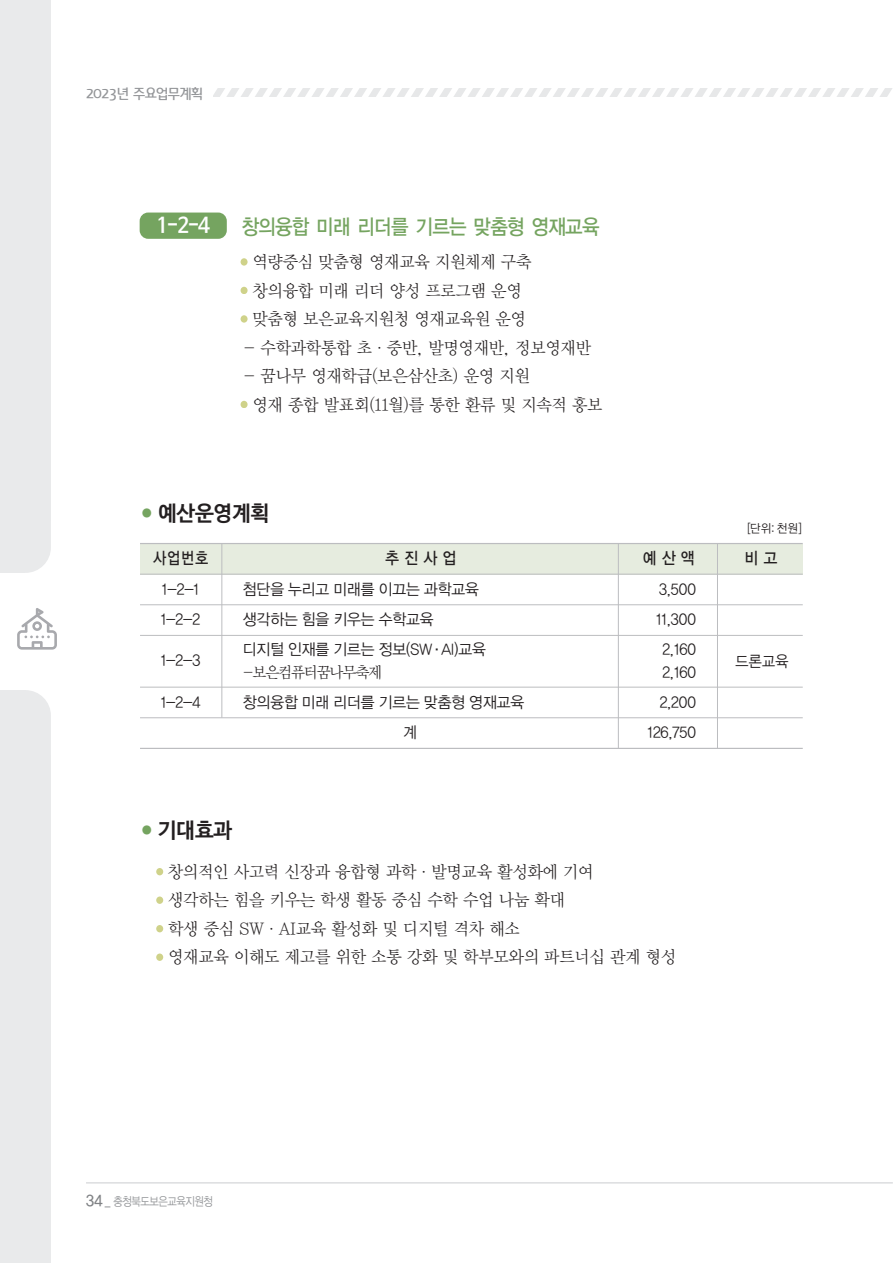
<style>
.page{position:relative;width:893px;height:1263px;background:#fff}
.page>*{position:absolute;margin:0;border:0;box-sizing:border-box;transform-origin:0 0}
.t1{font:21px "YGO13";letter-spacing:-.11em;color:#75a460;scale:.9 1}
.t2{font:21px "Nanum Barun Gothic OTF Bold";letter-spacing:-.01em;color:#231f20}
.t3{font:21px "Nanum Barun Gothic OTF Bold";color:#fff;scale:.95 1}
.t4{font:17.25px/28.5px "YDVY Mj O Std 12";letter-spacing:-.02em;color:#231f20;scale:.95 1}
.t5{font:16.5px "YGO13";letter-spacing:.285em;color:#231f20;scale:.9 1}
.t6{font:16.5px "YGO13";letter-spacing:.285em;color:#231f20;scale:.85 1}
.t7{font:15.75px/30px "YDVYGO12";color:#231f20;scale:.95 1}
.t8{font:15.75px "YDVY Mj O Std 12";letter-spacing:-.08em;color:#231f20;scale:.95 1}
.t9{font:15.75px "YDVYGO12";color:#231f20;scale:.9 1}
.t10{font:13.5px "Daum Regular";letter-spacing:-.095em;color:#939598;scale:.95 1}
.t11{font:12px "YDVYGO12";letter-spacing:-.035em;color:#939598;scale:.85 1}
.t12{font:12px "YDVYGO12";color:#231f20;scale:.95 1}
.s1{font-family:"Lucida Grande"}
.s2{font-family:"YGO13";font-size:15px;color:#808285}
.s3{font-family:"YGO13"}
</style>
<div class="page">
<hr style="left:86px;top:1182px;width:806px;height:1px;background:#dcdddf">
<svg style="left:213px;top:89px;width:679px;height:8px"></svg>
<div style="left:0;top:755px;width:51px;height:508px;background:#e9eaeb"></div>
<div style="left:0;top:690px;width:51px;height:115px;background:#e9eaeb;border-radius:26px"></div>
<div style="left:0;top:690px;width:25px;height:115px;background:#e9eaeb"></div>
<div style="left:0;top:0;width:51px;height:520px;background:#e9eaeb"></div>
<div style="left:0;top:460px;width:51px;height:113px;background:#e9eaeb;border-radius:26px"></div>
<div style="left:0;top:481px;width:25px;height:92px;background:#e9eaeb"></div>
<svg style="left:17px;top:608px;width:40px;height:41px"></svg>
<div style="left:140px;top:544px;width:662px;height:30px;background:#e6ecdf"></div>
<div style="left:156px;top:868px;width:7px;height:7px;background:#cfd28a;border-radius:50%"></div>
<div style="left:156px;top:896px;width:7px;height:8px;background:#cfd28a;border-radius:50%"></div>
<div style="left:156px;top:925px;width:7px;height:7px;background:#cfd28a;border-radius:50%"></div>
<div style="left:156px;top:953px;width:7px;height:8px;background:#cfd28a;border-radius:50%"></div>
<hr style="left:140px;top:543px;width:662px;height:1px;background:#bcbdc0">
<hr style="left:140px;top:574px;width:662px;height:1px;background:#bcbdc0">
<hr style="left:140px;top:604px;width:662px;height:1px;background:#bcbdc0">
<hr style="left:140px;top:635px;width:662px;height:1px;background:#bcbdc0">
<hr style="left:140px;top:687px;width:662px;height:1px;background:#bcbdc0">
<hr style="left:140px;top:717px;width:662px;height:1px;background:#bcbdc0">
<hr style="left:140px;top:748px;width:662px;height:1px;background:#bcbdc0">
<hr style="left:222px;top:544px;width:1px;height:173px;background:#bcbdc0">
<hr style="left:618px;top:544px;width:1px;height:204px;background:#bcbdc0">
<hr style="left:717px;top:543px;width:1px;height:205px;background:#bcbdc0">
<div style="left:240px;top:258px;width:7px;height:8px;background:#cfd28a;border-radius:50%"></div>
<div style="left:240px;top:287px;width:7px;height:7px;background:#cfd28a;border-radius:50%"></div>
<div style="left:240px;top:315px;width:7px;height:8px;background:#cfd28a;border-radius:50%"></div>
<div style="left:240px;top:401px;width:7px;height:7px;background:#cfd28a;border-radius:50%"></div>
<div style="left:140px;top:212px;width:87px;height:27px;background:#75a460;border-radius:9px"></div>
<p class="t10" style="left:86px;top:86px;width:125px">2023년 주요업무계획</p>
<p class="t3" style="left:156px;top:215px;width:58px">1-2-4</p>
<p class="t1" style="left:241px;top:213px;width:401px">창의융합 미래 리더를 기르는 맞춤형 영재교육</p>
<p class="t4" style="left:252px;top:248px;width:295px">역량중심 맞춤형 영재교육 지원체제 구축 창의융합 미래 리더 양성 프로그램 운영 맞춤형 보은교육지원청 영재교육원 운영</p>
<p class="t4" style="left:243px;top:334px;width:367px">- 수학과학통합 초·중반, 발명영재반, 정보영재반</p>
<p class="t4" style="left:252px;top:362px;width:370px;text-indent:-9px">- 꿈나무 영재학급(보은삼산초) 운영 지원<br>영재 종합 발표회(11월)를 통한 환류 및 지속적 홍보</p>
<p class="t2" style="left:141px;top:502px;width:130px"><sup>●</sup> 예산운영계획</p>
<p class="t12" style="left:747px;top:521px;width:58px">[단위: 천원]</p>
<p class="t6" style="left:153px;top:548px;width:68px">사업번호</p>
<p class="t5" style="left:385px;top:548px;width:82px">추진사업</p>
<p class="t5" style="left:642px;top:548px;width:60px">예산액</p>
<p class="t5" style="left:744px;top:548px;width:39px">비 고</p>
<p class="t7" style="left:161px;top:574px;width:43px">1-2-1<br>1-2-2</p>
<p class="t7" style="left:161px;top:645px;width:43px">1-2-3</p>
<p class="t7" style="left:161px;top:687px;width:43px">1-2-4</p>
<p class="t7" style="left:243px;top:574px;width:257px">첨단을 누리고 미래를 이끄는 과학교육 생각하는 힘을 키우는 수학교육<br>디지털 인재를 기르는 정보(SW<span class="s1">·</span>AI)교육</p>
<p class="t8" style="left:243px;top:664px;width:148px">-보은컴퓨터꿈나무축제</p>
<p class="t7" style="left:403px;top:687px;width:129px;text-indent:-160px">창의융합 미래 리더를 기르는 맞춤형 영재교육 계</p>
<p class="t2" style="left:141px;top:819px;width:93px"><sup>●</sup> 기대효과</p>
<p class="t7" style="left:656px;top:574px;width:44px;text-align:center">3,500<br>11,300<br>2,160</p>
<p class="t7" style="left:647px;top:657px;width:53px;text-align:right">2,160<br>2,200<br>126,750</p>
<p class="t4" style="left:168px;top:858px;width:537px">창의적인 사고력 신장과 융합형 과학·발명교육 활성화에 기여<br>생각하는 힘을 키우는 학생 활동 중심 수학 수업 나눔 확대<br>학생 중심 SW·AI교육 활성화 및 디지털 격차 해소<br>영재교육 이해도 제고를 위한 소통 강화 및 학부모와의 파트너십 관계 형성</p>
<p class="t9" style="left:735px;top:652px;width:60px">드론교육</p>
<p class="t11" style="left:86px;top:1194px;width:151px"><span class="s2">34</span> <span class="s3">_</span> 충청북도보은교육지원청</p>
</div>
